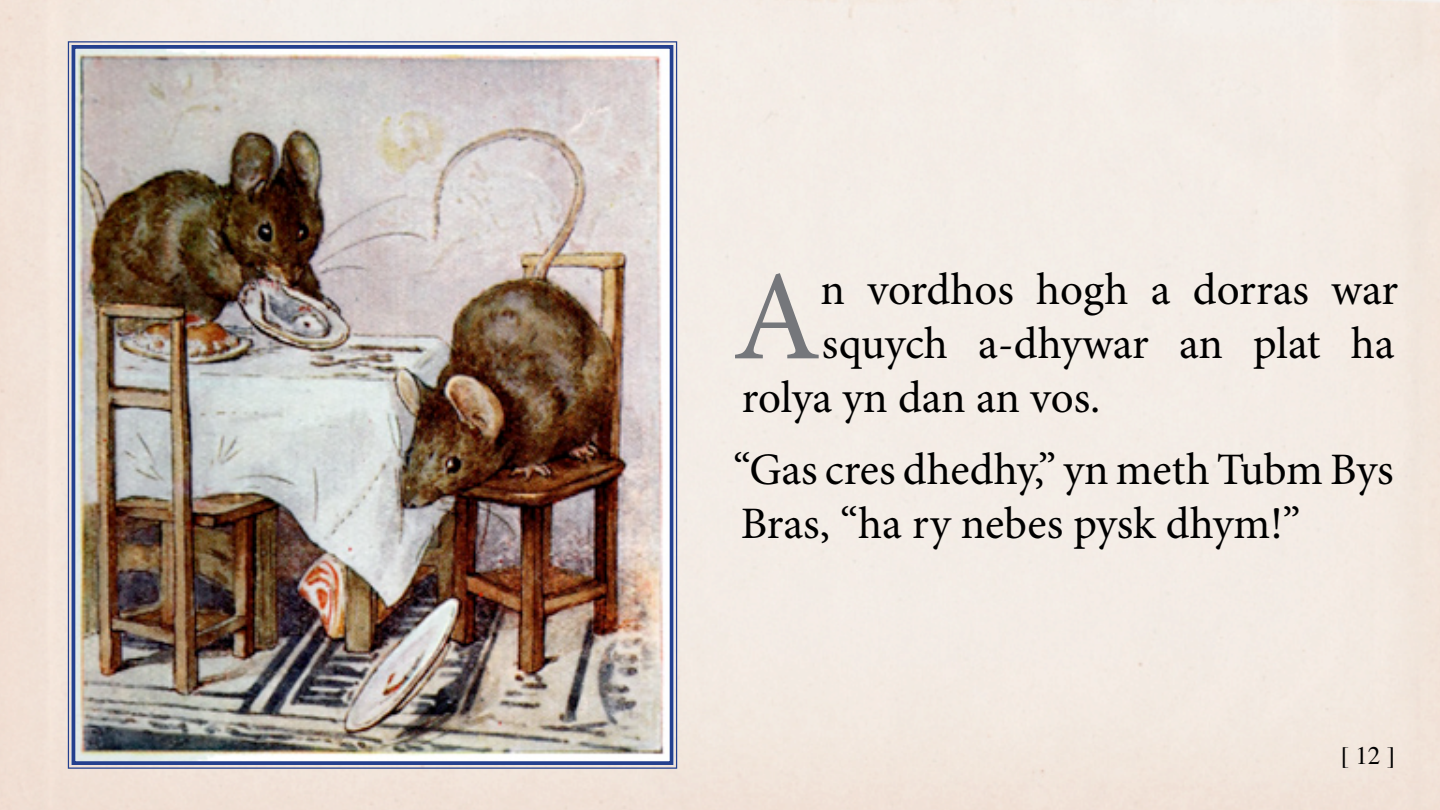
<style>
.page{position:relative;width:1440px;height:810px;background:#fff}
.page>*{position:absolute;margin:0;border:0;box-sizing:border-box;transform-origin:0 0}
.t1{font:128px "Minion Pro";color:#75777b}
.t2{font:45px/54px "Minion Pro";letter-spacing:-.005em;color:#000}
.t3{font:25px "Times";color:#000}
</style>
<div class="page">
<img style="left:67px;top:41px;width:611px;height:728px">
<div style="left:72px;top:45px;width:601px;height:720px;border:4px solid #24408e"></div>
<p class="t1" style="left:732px;top:232px;width:90px">A</p>
<p class="t2" style="left:821px;top:263px;width:579px">n vordhos hogh a dorras war</p>
<p class="t2" style="left:822px;top:317px;width:574px">squych a-dhywar an plat ha</p>
<p class="t2" style="left:742px;top:371px;width:355px">rolya yn dan an vos.</p>
<p class="t2" style="left:733px;top:443px;width:662px">“Gas cres dhedhy,” yn meth Tubm Bys<br>Bras, “ha ry nebes pysk dhym!”</p>
<p class="t3" style="left:1341px;top:733px;width:56px">[ 12 ]</p>
</div>
